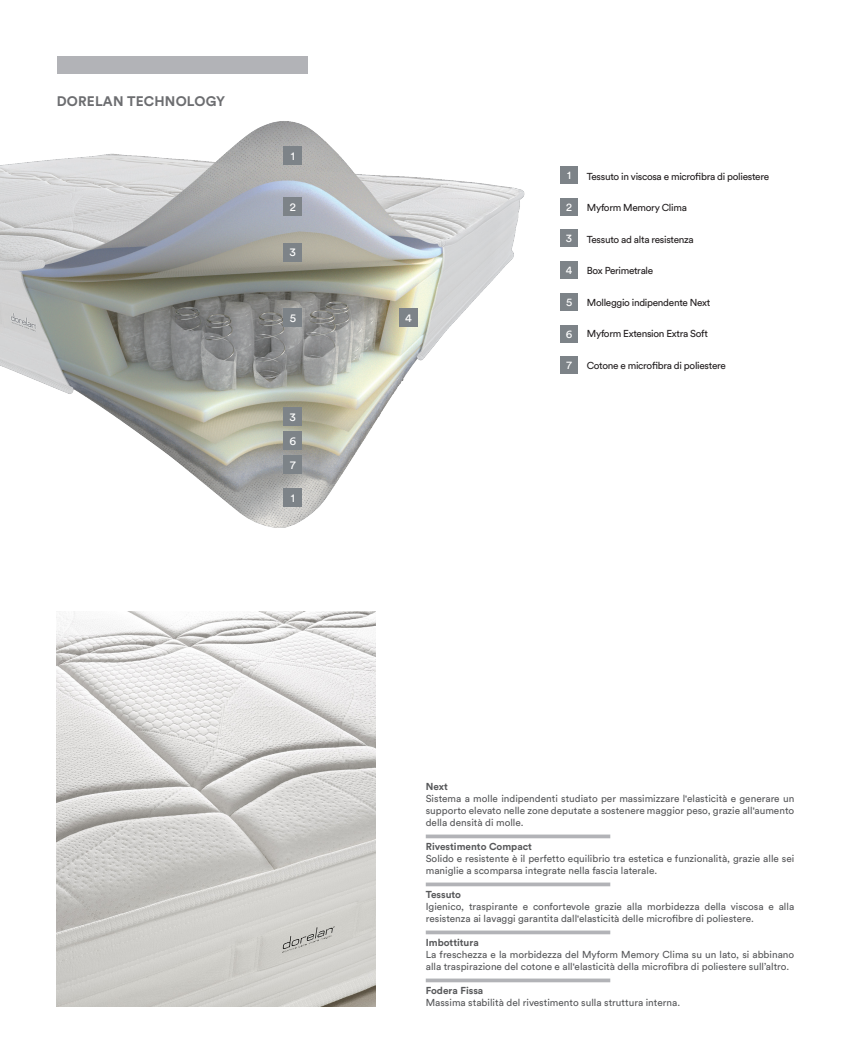
<style>
.page{position:relative;width:851px;height:1063px;background:#fff}
.page>*{position:absolute;margin:0;border:0;box-sizing:border-box;transform-origin:0 0}
.top_qualities_scheda{font:700 13.75px "Circular Std";letter-spacing:.01em;color:#6c6d70}
.t1{font:11.62px "Circular Std";color:#fff}
.t2{font:11.25px "Circular Std";color:#fff}
.testo_base{font:10px/12px "Circular Std";color:#57585a}
.t3{font:10px "Circular Std";letter-spacing:-.03em;color:#231f20}
.testo_base-2{font:700 10px "Circular Std";color:#57585a}
</style>
<div class="page">
<div style="left:57px;top:57px;width:250px;height:17px;background:#b2b3b7"></div>
<img style="left:0;top:121px;width:525px;height:407px">
<div style="left:284px;top:147px;width:18px;height:18px;background:#7d8388"></div>
<div style="left:284px;top:489px;width:18px;height:18px;background:#7d8388"></div>
<div style="left:284px;top:198px;width:18px;height:18px;background:#7d8388"></div>
<div style="left:284px;top:243px;width:18px;height:18px;background:#7d8388"></div>
<div style="left:284px;top:408px;width:18px;height:18px;background:#7d8388"></div>
<div style="left:399px;top:308px;width:18px;height:19px;background:#7d8388"></div>
<div style="left:284px;top:308px;width:18px;height:19px;background:#7d8388"></div>
<div style="left:284px;top:432px;width:18px;height:18px;background:#7d8388"></div>
<div style="left:284px;top:456px;width:18px;height:18px;background:#7d8388"></div>
<img style="left:57px;top:612px;width:319px;height:394px">
<hr style="left:425px;top:835px;width:185px;height:3px;background:#b2b3b7">
<hr style="left:425px;top:883px;width:185px;height:3px;background:#b2b3b7">
<hr style="left:425px;top:931px;width:185px;height:3px;background:#b2b3b7">
<hr style="left:425px;top:979px;width:185px;height:3px;background:#b2b3b7">
<div style="left:560px;top:198px;width:18px;height:18px;background:#7d8388"></div>
<div style="left:560px;top:166px;width:18px;height:18px;background:#7d8388"></div>
<div style="left:560px;top:230px;width:18px;height:17px;background:#7d8388"></div>
<div style="left:560px;top:261px;width:18px;height:18px;background:#7d8388"></div>
<div style="left:560px;top:357px;width:18px;height:17px;background:#7d8388"></div>
<div style="left:560px;top:293px;width:18px;height:18px;background:#7d8388"></div>
<div style="left:560px;top:325px;width:18px;height:18px;background:#7d8388"></div>
<p class="top_qualities_scheda" style="left:57px;top:92px;width:170px">DORELAN TECHNOLOGY</p>
<p class="t1" style="left:291px;top:149px;width:6px">1</p>
<p class="t1" style="left:290px;top:200px;width:8px">2</p>
<p class="t1" style="left:289px;top:245px;width:8px">3</p>
<p class="t1" style="left:289px;top:310px;width:8px">5</p>
<p class="t1" style="left:405px;top:310px;width:8px">4</p>
<p class="t1" style="left:289px;top:410px;width:8px">3</p>
<p class="t1" style="left:289px;top:434px;width:8px">6</p>
<p class="t1" style="left:290px;top:458px;width:7px">7</p>
<p class="t1" style="left:291px;top:491px;width:6px">1</p>
<p class="t2" style="left:567px;top:168px;width:5px">1</p>
<p class="t2" style="left:566px;top:200px;width:7px">2</p>
<p class="t2" style="left:566px;top:232px;width:8px">3</p>
<p class="t2" style="left:565px;top:263px;width:8px">4</p>
<p class="t2" style="left:566px;top:295px;width:8px">5</p>
<p class="t2" style="left:565px;top:327px;width:8px">6</p>
<p class="t2" style="left:566px;top:359px;width:7px">7</p>
<p class="t3" style="left:586px;top:170px;width:184px">Tessuto in viscosa e microfibra di poliestere</p>
<p class="t3" style="left:586px;top:201px;width:102px">Myform Memory Clima</p>
<p class="t3" style="left:586px;top:233px;width:108px">Tessuto ad alta resistenza</p>
<p class="t3" style="left:586px;top:264px;width:68px">Box Perimetrale</p>
<p class="t3" style="left:586px;top:296px;width:125px">Molleggio indipendente Next</p>
<p class="t3" style="left:586px;top:327px;width:123px">Myform Extension Extra Soft</p>
<p class="t3" style="left:586px;top:359px;width:140px">Cotone e microfibra di poliestere</p>
<p class="testo_base-2" style="left:425px;top:780px;width:24px">Next</p>
<p class="testo_base" style="left:425px;top:793px;width:370px;text-align:justify">Sistema a molle indipendenti studiato per massimizzare l'elasticità e generare un supporto elevato nelle zone deputate a sostenere maggior peso, grazie all'aumento della densità di molle.</p>
<p class="testo_base-2" style="left:425px;top:840px;width:108px">Rivestimento Compact</p>
<p class="testo_base" style="left:425px;top:853px;width:370px">Solido e resistente è il perfetto equilibrio tra estetica e funzionalità, grazie alle sei maniglie a scomparsa integrate nella fascia laterale.</p>
<p class="testo_base-2" style="left:425px;top:888px;width:37px">Tessuto</p>
<p class="testo_base" style="left:425px;top:901px;width:370px">Igienico, traspirante e confortevole grazie alla morbidezza della viscosa e alla resistenza ai lavaggi garantita dall'elasticità delle microfibre di poliestere.</p>
<p class="testo_base-2" style="left:425px;top:936px;width:55px">Imbottitura</p>
<p class="testo_base" style="left:425px;top:949px;width:370px">La freschezza e la morbidezza del Myform Memory Clima su un lato, si abbinano alla traspirazione del cotone e all'elasticità della microfibra di poliestere sull’altro.</p>
<p class="testo_base-2" style="left:425px;top:984px;width:59px">Fodera Fissa</p>
<p class="testo_base" style="left:425px;top:997px;width:256px">Massima stabilità del rivestimento sulla struttura interna.</p>
</div>
